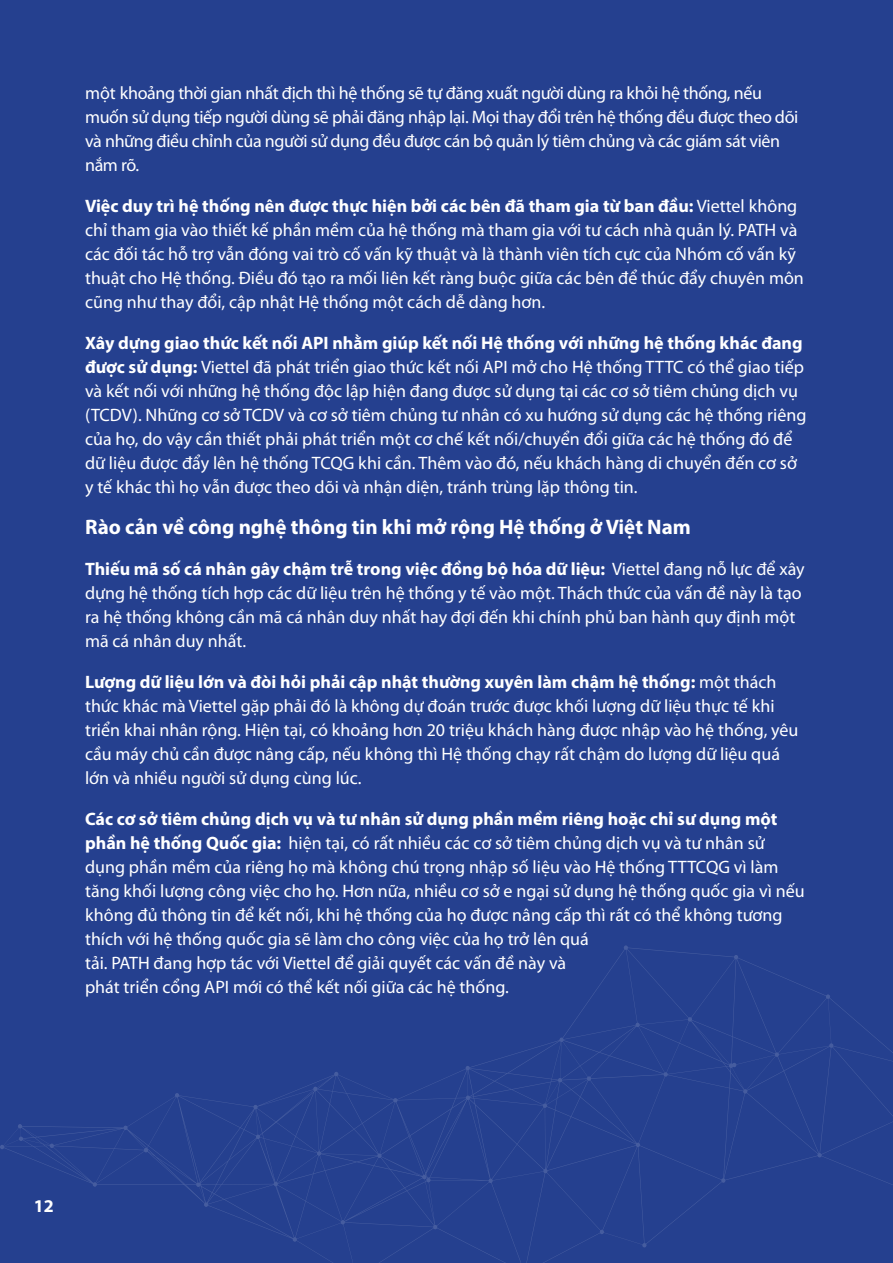
<style>
.page{position:relative;width:893px;height:1263px;background:#25408f}
.page>*{position:absolute;margin:0;border:0;box-sizing:border-box;transform-origin:0 0}
.t1{font:700 21px "Myriad Pro";color:#fff}
.t2{font:18px/24px "Myriad Pro";color:#fff}
.t3{font:18px/24px "Myriad Pro";letter-spacing:-.02em;color:#fff}
.t4{font:700 18px "Myriad Pro";color:#fff}
.s1{font-weight:700}
</style>
<div class="page">
<svg style="left:0;top:945px;width:893px;height:318px"></svg>
<p class="t3" style="left:85px;top:80px;width:715px">một khoảng thời gian nhất địch thì hệ thống sẽ tự đăng xuất người dùng ra khỏi hệ thống, nếu muốn sử dụng tiếp người dùng sẽ phải đăng nhập lại. Mọi thay đổi trên hệ thống đều được theo dõi và những điều chỉnh của người sử dụng đều được cán bộ quản lý tiêm chủng và các giám sát viên nắm rõ.</p>
<p class="t2" style="left:85px;top:193px;width:720px"><span class="s1">Việc duy trì hệ thống nên được thực hiện bởi các bên đã tham gia từ ban đầu:</span> Viettel không chỉ tham gia vào thiết kế phần mềm của hệ thống mà tham gia với tư cách nhà quản lý. PATH và các đối tác hỗ trợ vẫn đóng vai trò cố vấn kỹ thuật và là thành viên tích cực của Nhóm cố vấn kỹ thuật cho Hệ thống. Điều đó tạo ra mối liên kết ràng buộc giữa các bên để thúc đẩy chuyên môn cũng như thay đổi, cập nhật Hệ thống một cách dễ dàng hơn.</p>
<p class="t2" style="left:85px;top:330px;width:723px"><span class="s1">Xây dựng giao thức kết nối API nhằm giúp kết nối Hệ thống với những hệ thống khác đang được sử dụng:</span> Viettel đã phát triển giao thức kết nối API mở cho Hệ thống TTTC có thể giao tiếp và kết nối với những hệ thống độc lập hiện đang được sử dụng tại các cơ sở tiêm chủng dịch vụ (TCDV). Những cơ sở TCDV và cơ sở tiêm chủng tư nhân có xu hướng sử dụng các hệ thống riêng của họ, do vậy cần thiết phải phát triển một cơ chế kết nối/chuyển đổi giữa các hệ thống đó để dữ liệu được đẩy lên hệ thống TCQG khi cần. Thêm vào đó, nếu khách hàng di chuyển đến cơ sở y tế khác thì họ vẫn được theo dõi và nhận diện, tránh trùng lặp thông tin.</p>
<p class="t1" style="left:85px;top:513px;width:607px">Rào cản về công nghệ thông tin khi mở rộng Hệ thống ở Việt Nam</p>
<p class="t2" style="left:85px;top:556px;width:721px"><span class="s1">Thiếu mã số cá nhân gây chậm trễ trong việc đồng bộ hóa dữ liệu:</span> Viettel đang nỗ lực để xây dựng hệ thống tích hợp các dữ liệu trên hệ thống y tế vào một. Thách thức của vấn đề này là tạo ra hệ thống không cần mã cá nhân duy nhất hay đợi đến khi chính phủ ban hành quy định một mã cá nhân duy nhất.</p>
<p class="t2" style="left:85px;top:669px;width:715px"><span class="s1">Lượng dữ liệu lớn và đòi hỏi phải cập nhật thường xuyên làm chậm hệ thống:</span> một thách thức khác mà Viettel gặp phải đó là không dự đoán trước được khối lượng dữ liệu thực tế khi triển khai nhân rộng. Hiện tại, có khoảng hơn 20 triệu khách hàng được nhập vào hệ thống, yêu cầu máy chủ cần được nâng cấp, nếu không thì Hệ thống chạy rất chậm do lượng dữ liệu quá lớn và nhiều người sử dụng cùng lúc.</p>
<p class="t2" style="left:85px;top:806px;width:721px"><span class="s1">Các cơ sở tiêm chủng dịch vụ và tư nhân sử dụng phần mềm riêng hoặc chỉ sư dụng một phần hệ thống Quốc gia:</span> hiện tại, có rất nhiều các cơ sở tiêm chủng dịch vụ và tư nhân sử dụng phần mềm của riêng họ mà không chú trọng nhập số liệu vào Hệ thống TTTCQG vì làm tăng khối lượng công việc cho họ. Hơn nữa, nhiều cơ sở e ngại sử dụng hệ thống quốc gia vì nếu không đủ thông tin để kết nối, khi hệ thống của họ được nâng cấp thì rất có thể không tương thích với hệ thống quốc gia sẽ làm cho công việc của họ trở lên quá<br>tải. PATH đang hợp tác với Viettel để giải quyết các vấn đề này và<br>phát triển cổng API mới có thể kết nối giữa các hệ thống.</p>
<p class="t4" style="left:34px;top:1194px;width:21px">12</p>
</div>
